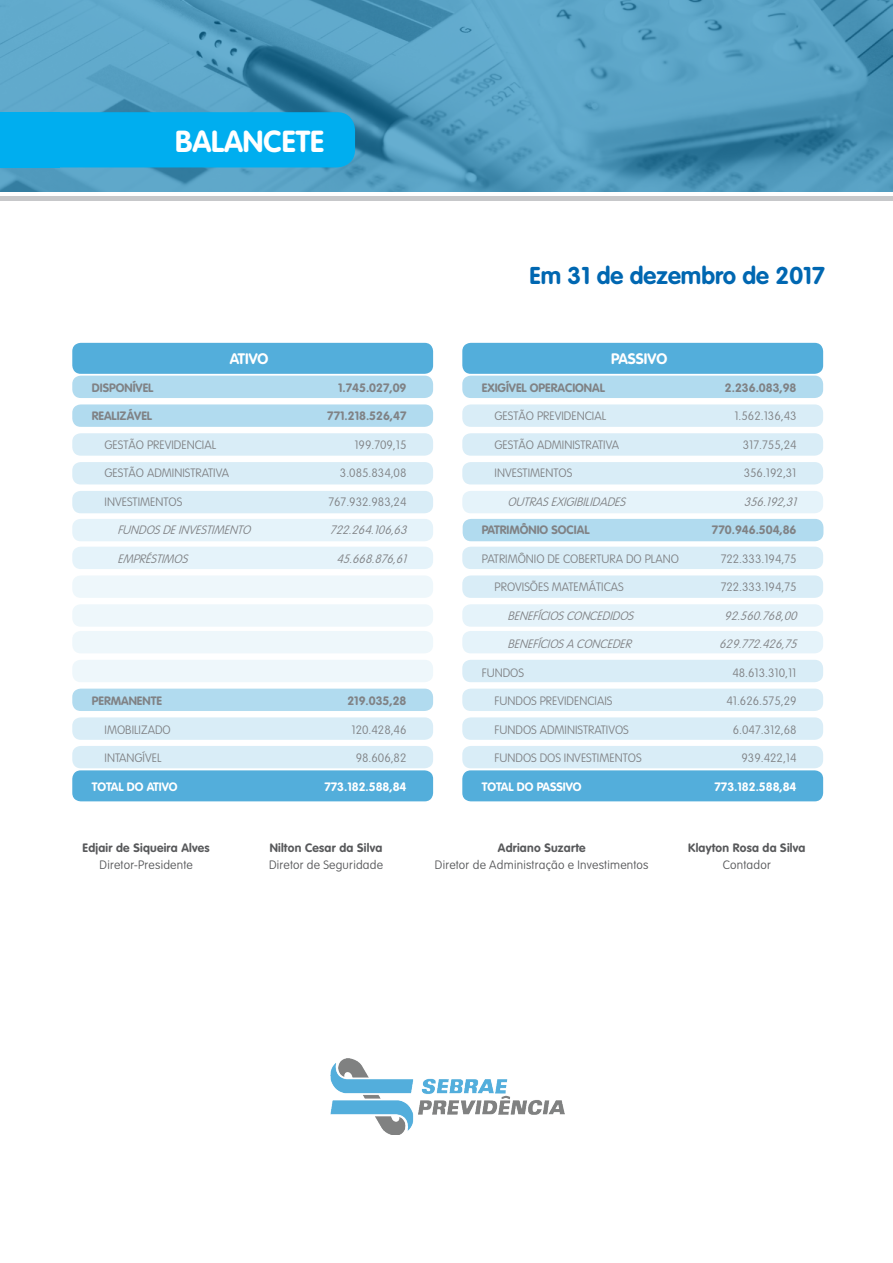
<style>
.page{position:relative;width:893px;height:1263px;background:#fff}
.page>*{position:absolute;margin:0;border:0;box-sizing:border-box;transform-origin:0 0}
.t1{font:700 30px "VAG Rounded";color:#fff}
.t2{font:700 24px "VAG Rounded";color:#0067b1}
.t3{font:700 15px "VAG Rounded";color:#fff}
.t4{font:100 12px "VAG Rounded";color:#808285}
.t5{font:italic 100 12px "VAG Rounded";color:#808285}
.t6{font:700 12px "VAG Rounded";color:#808285}
.t7{font:100 12px "VAG Rounded";letter-spacing:.02em;color:#58595b}
.t8{font:700 12px "VAG Rounded";letter-spacing:.02em;color:#58595b}
.t9{font:700 12px "VAG Rounded";color:#fff}
</style>
<div class="page">
<div style="left:462px;top:660px;width:361px;height:22px;background:#d9edf7;border-radius:9px"></div>
<div style="left:462px;top:631px;width:361px;height:22px;background:#e5f3fa;border-radius:9px"></div>
<div style="left:462px;top:746px;width:361px;height:22px;background:#d9edf7;border-radius:9px"></div>
<div style="left:462px;top:717px;width:361px;height:23px;background:#d9edf7;border-radius:9px"></div>
<div style="left:462px;top:547px;width:361px;height:22px;background:#d9edf7;border-radius:9px"></div>
<div style="left:462px;top:604px;width:361px;height:23px;background:#e5f3fa;border-radius:9px"></div>
<div style="left:462px;top:575px;width:361px;height:23px;background:#d9edf7;border-radius:9px"></div>
<div style="left:462px;top:689px;width:361px;height:22px;background:#d9edf7;border-radius:9px"></div>
<div style="left:463px;top:519px;width:360px;height:22px;background:#b1dbef;border-radius:9px"></div>
<div style="left:462px;top:343px;width:361px;height:31px;background:#53aedb;border-radius:9px"></div>
<div style="left:462px;top:491px;width:361px;height:22px;background:#e5f3fa;border-radius:9px"></div>
<div style="left:462px;top:376px;width:361px;height:22px;background:#b1dbef;border-radius:9px"></div>
<div style="left:462px;top:433px;width:361px;height:23px;background:#d9edf7;border-radius:9px"></div>
<div style="left:462px;top:404px;width:361px;height:23px;background:#d9edf7;border-radius:9px"></div>
<div style="left:462px;top:462px;width:361px;height:22px;background:#d9edf7;border-radius:9px"></div>
<div style="left:462px;top:770px;width:361px;height:31px;background:#53aedb;border-radius:9px"></div>
<div style="left:72px;top:660px;width:361px;height:22px;background:#eef7fb;border-radius:9px"></div>
<div style="left:72px;top:631px;width:361px;height:22px;background:#eef7fb;border-radius:9px"></div>
<div style="left:72px;top:746px;width:361px;height:22px;background:#d9edf7;border-radius:9px"></div>
<div style="left:72px;top:717px;width:361px;height:23px;background:#d9edf7;border-radius:9px"></div>
<div style="left:72px;top:547px;width:361px;height:22px;background:#e5f3fa;border-radius:9px"></div>
<div style="left:72px;top:604px;width:361px;height:23px;background:#eef7fb;border-radius:9px"></div>
<div style="left:72px;top:575px;width:361px;height:23px;background:#eef7fb;border-radius:9px"></div>
<div style="left:72px;top:689px;width:361px;height:22px;background:#b1dbef;border-radius:9px"></div>
<div style="left:72px;top:519px;width:361px;height:22px;background:#e5f3fa;border-radius:9px"></div>
<div style="left:72px;top:343px;width:361px;height:31px;background:#53aedb;border-radius:9px"></div>
<div style="left:72px;top:491px;width:361px;height:22px;background:#d9edf7;border-radius:9px"></div>
<div style="left:72px;top:376px;width:361px;height:22px;background:#b1dbef;border-radius:9px"></div>
<div style="left:72px;top:433px;width:361px;height:23px;background:#d9edf7;border-radius:9px"></div>
<div style="left:72px;top:404px;width:361px;height:23px;background:#b1dbef;border-radius:9px"></div>
<div style="left:72px;top:462px;width:361px;height:22px;background:#d9edf7;border-radius:9px"></div>
<div style="left:72px;top:770px;width:361px;height:31px;background:#53aedb;border-radius:9px"></div>
<svg style="left:0;top:0;width:893px;height:191px;background:#529cbe"></svg>
<div style="left:0;top:112px;width:355px;height:55px;background:#00aeef;border-radius:18px"></div>
<div style="left:0;top:112px;width:60px;height:55px;background:#00aeef"></div>
<div style="left:0;top:196px;width:893px;height:5px;background:#c7c8ca"></div>
<img style="left:331px;top:1058px;width:234px;height:77px">
<h1 class="t1" style="left:175px;top:123px;width:150px">BALANCETE</h1>
<h2 class="t2" style="left:530px;top:262px;width:297px">Em 31 de dezembro de 2017</h2>
<p class="t3" style="left:230px;top:350px;width:40px">ATIVO</p>
<p class="t3" style="left:611px;top:350px;width:58px">PASSIVO</p>
<p class="t6" style="left:92px;top:380px;width:63px">DISPONÍVEL</p>
<p class="t6" style="left:338px;top:380px;width:70px">1.745.027,09</p>
<p class="t6" style="left:92px;top:409px;width:62px">REALIZÁVEL</p>
<p class="t6" style="left:327px;top:409px;width:81px">771.218.526,47</p>
<p class="t4" style="left:105px;top:438px;width:113px">GESTÃO PREVIDENCIAL</p>
<p class="t4" style="left:354px;top:438px;width:54px">199.709,15</p>
<p class="t4" style="left:105px;top:466px;width:126px">GESTÃO ADMINISTRATIVA</p>
<p class="t4" style="left:340px;top:466px;width:68px">3.085.834,08</p>
<p class="t4" style="left:105px;top:495px;width:79px">INVESTIMENTOS</p>
<p class="t4" style="left:328px;top:495px;width:80px">767.932.983,24</p>
<p class="t5" style="left:117px;top:523px;width:138px">FUNDOSDEINVESTIMENTO</p>
<p class="t5" style="left:330px;top:523px;width:82px">722.264.106,63</p>
<p class="t5" style="left:117px;top:552px;width:75px">EMPRÉSTIMOS</p>
<p class="t5" style="left:336px;top:552px;width:75px">45.668.876,61</p>
<p class="t6" style="left:92px;top:694px;width:72px">PERMANENTE</p>
<p class="t6" style="left:347px;top:694px;width:61px">219.035,28</p>
<p class="t4" style="left:105px;top:723px;width:68px">IMOBILIZADO</p>
<p class="t4" style="left:351px;top:723px;width:57px">120.428,46</p>
<p class="t4" style="left:105px;top:751px;width:58px">INTANGÍVEL</p>
<p class="t4" style="left:356px;top:751px;width:52px">98.606,82</p>
<p class="t9" style="left:92px;top:779px;width:87px">TOTAL DO ATIVO</p>
<p class="t9" style="left:324px;top:779px;width:84px">773.182.588,84</p>
<p class="t6" style="left:482px;top:380px;width:124px">EXIGÍVEL OPERACIONAL</p>
<p class="t6" style="left:725px;top:380px;width:73px">2.236.083,98</p>
<p class="t4" style="left:495px;top:409px;width:113px">GESTÃO PREVIDENCIAL</p>
<p class="t4" style="left:734px;top:409px;width:64px">1.562.136,43</p>
<p class="t4" style="left:495px;top:438px;width:126px">GESTÃO ADMINISTRATIVA</p>
<p class="t4" style="left:743px;top:438px;width:55px">317.755,24</p>
<p class="t4" style="left:495px;top:466px;width:79px">INVESTIMENTOS</p>
<p class="t4" style="left:744px;top:466px;width:54px">356.192,31</p>
<p class="t5" style="left:507px;top:495px;width:123px">OUTRASEXIGIBILIDADES</p>
<p class="t5" style="left:744px;top:495px;width:58px">356.192,31</p>
<p class="t6" style="left:482px;top:523px;width:109px">PATRIMÔNIO SOCIAL</p>
<p class="t6" style="left:712px;top:523px;width:86px">770.946.504,86</p>
<p class="t4" style="left:482px;top:552px;width:199px">PATRIMÔNIO DE COBERTURA DO PLANO</p>
<p class="t4" style="left:721px;top:552px;width:77px">722.333.194,75</p>
<p class="t4" style="left:495px;top:580px;width:131px">PROVISÕES MATEMÁTICAS</p>
<p class="t4" style="left:721px;top:580px;width:77px">722.333.194,75</p>
<p class="t5" style="left:507px;top:609px;width:131px">BENEFÍCIOSCONCEDIDOS</p>
<p class="t5" style="left:724px;top:609px;width:77px">92.560.768,00</p>
<p class="t5" style="left:507px;top:637px;width:129px">BENEFÍCIOSA CONCEDER</p>
<p class="t5" style="left:719px;top:637px;width:83px">629.772.426,75</p>
<p class="t4" style="left:482px;top:666px;width:44px">FUNDOS</p>
<p class="t4" style="left:732px;top:666px;width:66px">48.613.310,11</p>
<p class="t4" style="left:495px;top:694px;width:119px">FUNDOS PREVIDENCIAIS</p>
<p class="t4" style="left:726px;top:694px;width:72px">41.626.575,29</p>
<p class="t4" style="left:495px;top:723px;width:136px">FUNDOS ADMINISTRATIVOS</p>
<p class="t4" style="left:733px;top:723px;width:65px">6.047.312,68</p>
<p class="t4" style="left:495px;top:751px;width:148px">FUNDOS DOS INVESTIMENTOS</p>
<p class="t4" style="left:741px;top:751px;width:57px">939.422,14</p>
<p class="t9" style="left:482px;top:779px;width:101px">TOTAL DO PASSIVO</p>
<p class="t9" style="left:714px;top:779px;width:84px">773.182.588,84</p>
<p class="t8" style="left:83px;top:841px;width:129px">Edjair de Siqueira Alves</p>
<p class="t7" style="left:100px;top:858px;width:95px">Diretor-Presidente</p>
<p class="t8" style="left:270px;top:841px;width:114px">Nilton Cesar da Silva</p>
<p class="t7" style="left:269px;top:858px;width:115px">Diretor de Seguridade</p>
<p class="t8" style="left:498px;top:841px;width:89px">Adriano Suzarte</p>
<p class="t7" style="left:435px;top:858px;width:215px">Diretor de Administração e Investimentos</p>
<p class="t8" style="left:688px;top:841px;width:119px">Klayton Rosa da Silva</p>
<p class="t7" style="left:723px;top:858px;width:50px">Contador</p>
</div>
